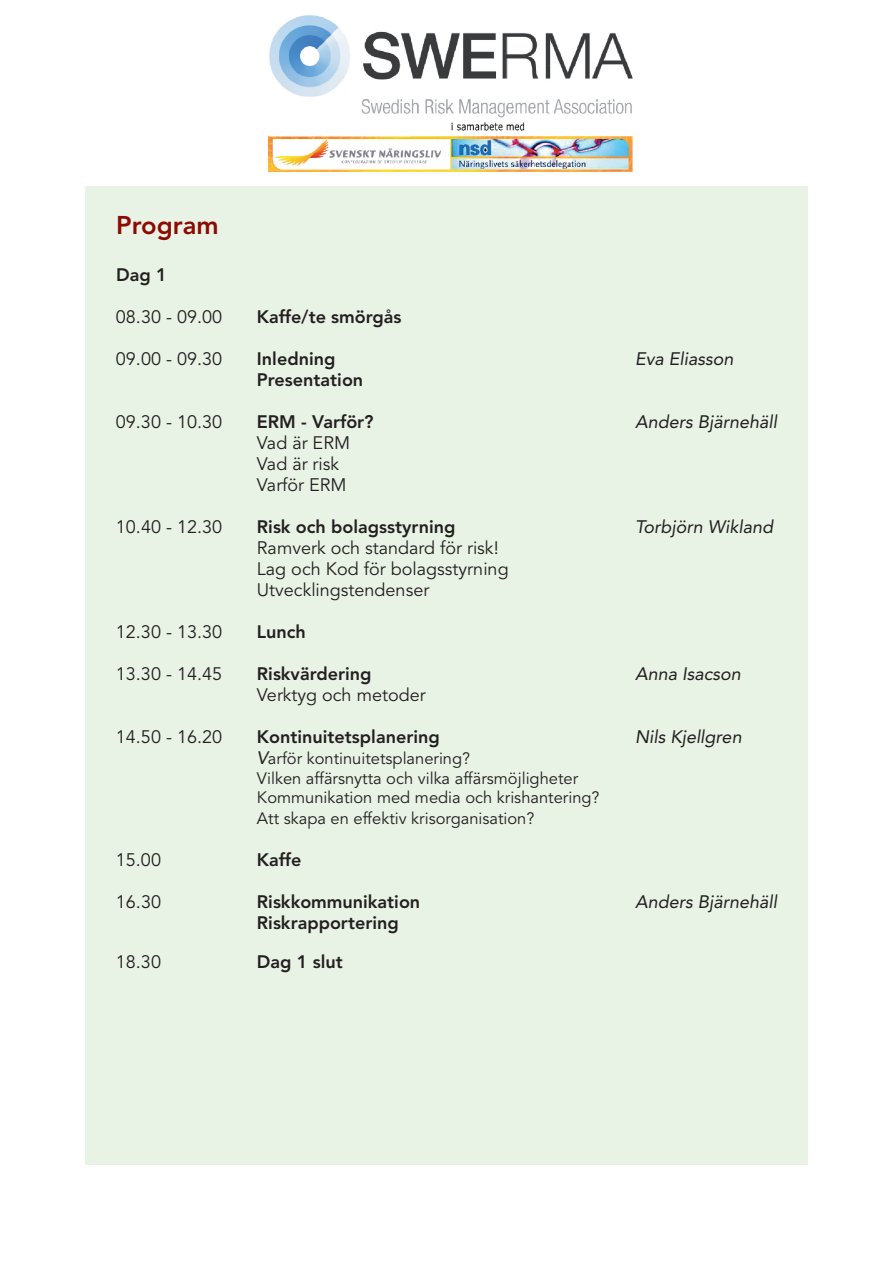
<style>
.page{position:relative;width:893px;height:1263px;background:#fff}
.page>*{position:absolute;margin:0;border:0;box-sizing:border-box;transform-origin:0 0}
.t1{font:800 25.5px "Avenir";color:#8b0a02}
.t2{font:18px/21px "Avenir";color:#231f20}
.t3{font:800 18px "Avenir";color:#231f20}
.t4{font:italic 18px "Avenir";color:#231f20}
.t5{font:16.5px/20.2px "Avenir";color:#231f20}
.s1{font-style:italic;font-size:18px}
</style>
<div class="page">
<img style="left:268px;top:15px;width:365px;height:157px">
<div style="left:85px;top:186px;width:723px;height:979px;background:#e8f2e5"></div>
<h1 class="t1" style="left:116px;top:210px;width:104px">Program</h1>
<p class="t3" style="left:116px;top:264px;width:52px">Dag 1</p>
<p class="t2" style="left:116px;top:306px;width:108px">08.30 - 09.00</p>
<p class="t3" style="left:257px;top:306px;width:146px">Kaffe/te smörgås</p>
<p class="t2" style="left:116px;top:348px;width:108px">09.00 - 09.30</p>
<p class="t3" style="left:257px;top:348px;width:80px">Inledning</p>
<p class="t4" style="left:635px;top:348px;width:100px">Eva Eliasson</p>
<p class="t3" style="left:257px;top:369px;width:108px">Presentation</p>
<p class="t2" style="left:116px;top:411px;width:108px">09.30 - 10.30</p>
<p class="t3" style="left:257px;top:411px;width:118px">ERM - Varför?</p>
<p class="t4" style="left:635px;top:411px;width:144px">Anders Bjärnehäll</p>
<p class="t2" style="left:257px;top:432px;width:95px">Vad är ERM<br>Vad är risk<br>Varför ERM</p>
<p class="t2" style="left:116px;top:516px;width:108px">10.40 - 12.30</p>
<p class="t3" style="left:257px;top:516px;width:200px">Risk och bolagsstyrning</p>
<p class="t4" style="left:635px;top:516px;width:140px">Torbjörn Wikland</p>
<p class="t2" style="left:257px;top:537px;width:253px">Ramverk och standard för risk!<br>Lag och Kod för bolagsstyrning<br>Utvecklingstendenser</p>
<p class="t2" style="left:116px;top:621px;width:108px">12.30 - 13.30</p>
<p class="t3" style="left:257px;top:621px;width:51px">Lunch</p>
<p class="t2" style="left:116px;top:663px;width:108px">13.30 - 14.45</p>
<p class="t3" style="left:257px;top:663px;width:116px">Riskvärdering</p>
<p class="t4" style="left:635px;top:663px;width:107px">Anna Isacson</p>
<p class="t2" style="left:257px;top:684px;width:170px">Verktyg och metoder</p>
<p class="t2" style="left:116px;top:726px;width:108px">14.50 - 16.20</p>
<p class="t3" style="left:257px;top:726px;width:184px">Kontinuitetsplanering</p>
<p class="t4" style="left:635px;top:726px;width:108px">Nils Kjellgren</p>
<p class="t5" style="left:257px;top:748px;width:344px"><span class="s1">V</span>arför kontinuitetsplanering?<br>Vilken affärsnytta och vilka affärsmöjligheter Kommunikation med media och krishantering?<br>Att skapa en effektiv krisorganisation?</p>
<p class="t2" style="left:116px;top:850px;width:47px">15.00</p>
<p class="t3" style="left:257px;top:849px;width:46px">Kaffe</p>
<p class="t2" style="left:116px;top:892px;width:47px">16.30</p>
<p class="t3" style="left:257px;top:891px;width:165px">Riskkommunikation</p>
<p class="t4" style="left:635px;top:892px;width:144px">Anders Bjärnehäll</p>
<p class="t3" style="left:257px;top:912px;width:143px">Riskrapportering</p>
<p class="t2" style="left:116px;top:952px;width:47px">18.30</p>
<p class="t3" style="left:257px;top:951px;width:87px">Dag 1 slut</p>
</div>
